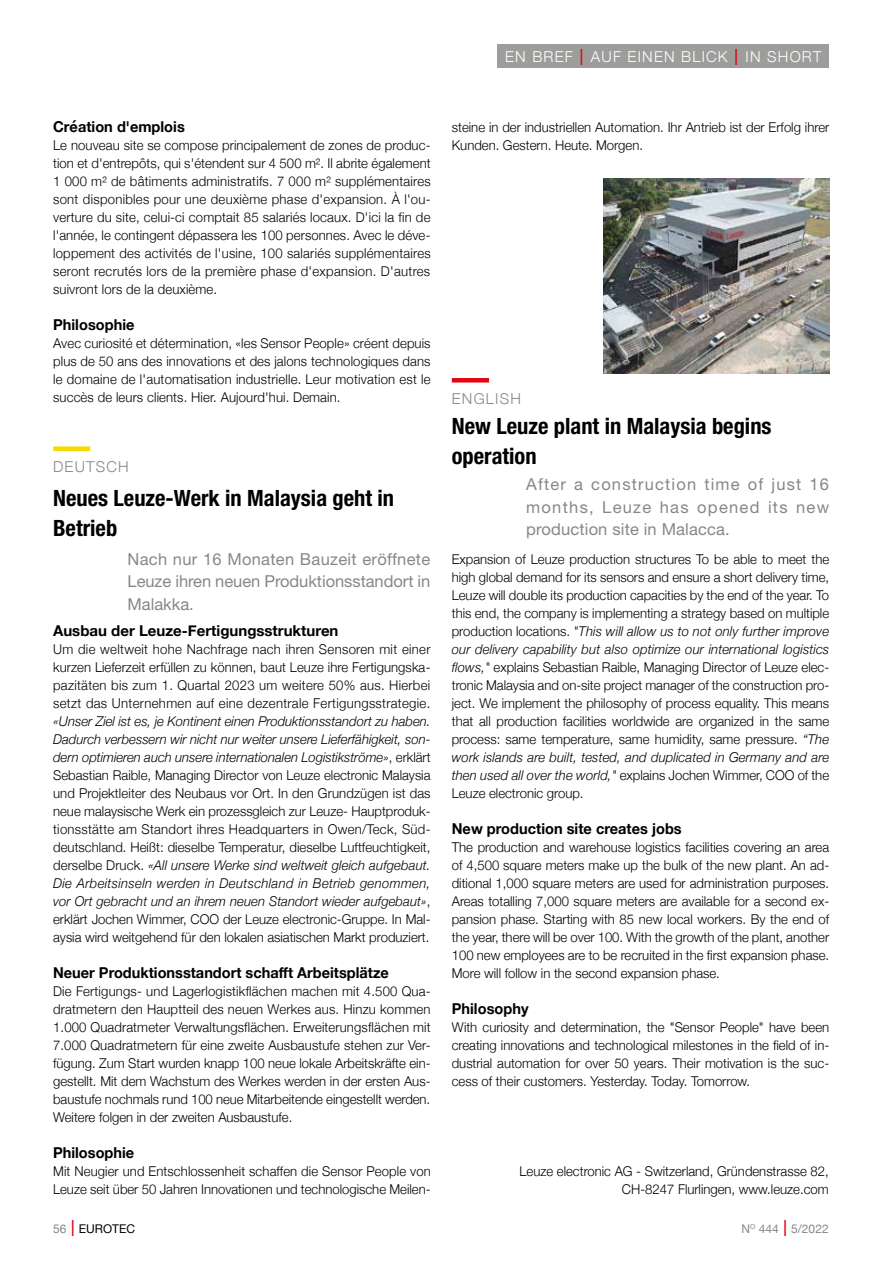
<style>
.page{position:relative;width:893px;height:1263px;background:#fff}
.page>*{position:absolute;margin:0;border:0;box-sizing:border-box;transform-origin:0 0}
.t1{font:700 condensed 22.5px/30px "Helvetica Neue";color:#000}
.t2{font:16.5px/22.5px "Helvetica Neue";letter-spacing:.01em;color:#878787;text-align:justify}
.t3{font:700 15px "Helvetica Neue";color:#000}
.t4{font:300 15px "Helvetica Neue";letter-spacing:.08em;color:#fff}
.t5{font:300 15px "Helvetica Neue";letter-spacing:.08em;color:#878787}
.t6{font:300 13.5px/18px "Helvetica Neue";color:#000;text-align:justify}
.t7{font:12px "Helvetica Neue";color:#878787}
.t8{font:12px "Helvetica Neue";color:#000}
.s1{font-stretch:condensed;font-size:22.5px;color:#e30613}
.s2{font-style:italic}
.s3{color:#878787}
.s4{font-weight:300;font-stretch:condensed;font-size:22.5px;color:#e30613}
</style>
<div class="page">
<div style="left:53px;top:446px;width:37px;height:5px;background:#f5db00"></div>
<hr style="left:452px;top:378px;width:37px;height:4px;background:#e30613">
<div style="left:497px;top:44px;width:332px;height:24px;background:#9d9d9c"></div>
<img style="left:604px;top:178px;width:225px;height:196px">
<p class="t4" style="left:505px;top:44px;width:318px">EN BREF <span class="s1">I</span> AUF EINEN BLICK <span class="s1">I</span> IN SHORT</p>
<p class="t3" style="left:53px;top:115px;width:133px">Création d'emplois</p>
<p class="t6" style="left:53px;top:135px;width:379px">Le nouveau site se compose principalement de zones de produc&shy;tion et d'entrepôts, qui s'étendent sur 4 500 m². Il abrite également 1 000 m² de bâtiments administratifs. 7 000 m² supplémentaires sont disponibles pour une deuxième phase d'expansion. À l'ou&shy;verture du site, celui-ci comptait 85 salariés locaux. D'ici la fin de l'année, le contingent dépassera les 100 personnes. Avec le déve&shy;loppement des activités de l'usine, 100 salariés supplémentaires seront recrutés lors de la première phase d'expansion. D'autres suivront lors de la deuxième.</p>
<p class="t3" style="left:53px;top:313px;width:83px">Philosophie</p>
<p class="t6" style="left:53px;top:333px;width:379px">Avec curiosité et détermination, «les Sensor People» créent depuis plus de 50 ans des innovations et des jalons technologiques dans le domaine de l'automatisation industrielle. Leur motivation est le succès de leurs clients. Hier. Aujourd'hui. Demain.</p>
<p class="t5" style="left:53px;top:455px;width:77px">DEUTSCH</p>
<h1 class="t1" style="left:53px;top:482px;width:343px">Neues Leuze-Werk in Malaysia geht in<br>Betrieb</h1>
<p class="t2" style="left:128px;top:547px;width:304px">Nach nur 16 Monaten Bauzeit eröffnete Leuze ihren neuen Produktionsstandort in Malakka.</p>
<p class="t3" style="left:53px;top:619px;width:287px">Ausbau der Leuze-Fertigungsstrukturen</p>
<p class="t6" style="left:53px;top:639px;width:379px">Um die weltweit hohe Nachfrage nach ihren Sensoren mit einer kurzen Lieferzeit erfüllen zu können, baut Leuze ihre Fertigungska&shy;pazitäten bis zum 1. Quartal 2023 um weitere 50% aus. Hierbei setzt das Unternehmen auf eine dezentrale Fertigungsstrategie.</p>
<p class="t6" style="left:53px;top:711px;width:379px"><span class="s2">«Unser Ziel ist es, je Kontinent einen Produktionsstandort zu haben.<br>Dadurch verbessern wir nicht nur weiter unsere Lieferfähigkeit, son&shy;dern optimieren auch unsere internationalen Logistikströme»</span>, erklärt Sebastian Raible, Managing Director von Leuze electronic Malaysia und Projektleiter des Neubaus vor Ort. In den Grundzügen ist das neue malaysische Werk ein prozessgleich zur Leuze- Hauptproduk&shy;tionsstätte am Standort ihres Headquarters in Owen/Teck, Süd&shy;deutschland. Heißt: dieselbe Temperatur, dieselbe Luftfeuchtigkeit, derselbe Druck. <span class="s2">«All unsere Werke sind weltweit gleich aufgebaut.<br>Die Arbeitsinseln werden in Deutschland in Betrieb genommen, vor Ort gebracht und an ihrem neuen Standort wieder aufgebaut»</span>, erklärt Jochen Wimmer, COO der Leuze electronic-Gruppe. In Mal&shy;aysia wird weitgehend für den lokalen asiatischen Markt produziert.</p>
<p class="t3" style="left:53px;top:961px;width:337px">Neuer Produktionsstandort schafft Arbeitsplätze</p>
<p class="t6" style="left:53px;top:981px;width:379px">Die Fertigungs- und Lagerlogistikflächen machen mit 4.500 Qua&shy;dratmetern den Hauptteil des neuen Werkes aus. Hinzu kommen 1.000 Quadratmeter Verwaltungsflächen. Erweiterungsflächen mit 7.000 Quadratmetern für eine zweite Ausbaustufe stehen zur Ver&shy;fügung. Zum Start wurden knapp 100 neue lokale Arbeitskräfte ein&shy;gestellt. Mit dem Wachstum des Werkes werden in der ersten Aus&shy;baustufe nochmals rund 100 neue Mitarbeitende eingestellt werden.<br>Weitere folgen in der zweiten Ausbaustufe.</p>
<p class="t3" style="left:53px;top:1141px;width:83px">Philosophie</p>
<p class="t6" style="left:53px;top:1161px;width:379px">Mit Neugier und Entschlossenheit schaffen die Sensor People von<br>Leuze seit über 50 Jahren Innovationen und technologische Meilen-</p>
<p class="t6" style="left:452px;top:117px;width:379px">steine in der industriellen Automation. Ihr Antrieb ist der Erfolg ihrer<br>Kunden. Gestern. Heute. Morgen.</p>
<p class="t5" style="left:452px;top:386px;width:71px">ENGLISH</p>
<h1 class="t1" style="left:452px;top:410px;width:321px">New Leuze plant in Malaysia begins operation</h1>
<p class="t2" style="left:526px;top:473px;width:304px">After a construction time of just 16 months, Leuze has opened its new production site in Malacca.</p>
<p class="t6" style="left:452px;top:549px;width:379px">Expansion of Leuze production structures To be able to meet the high global demand for its sensors and ensure a short delivery time, Leuze will double its production capacities by the end of the year. To this end, the company is implementing a strategy based on multiple production locations. <span class="s2">"This will allow us to not only further improve our delivery capability but also optimize our international logistics flows,"</span> explains Sebastian Raible, Managing Director of Leuze elec&shy;tronic Malaysia and on-site project manager of the construction pro&shy;ject. We implement the philosophy of process equality. This means that all production facilities worldwide are organized in the same process: same temperature, same humidity, same pressure. <span class="s2">“The work islands are built, tested, and duplicated in Germany and are then used all over the world,"</span> explains Jochen Wimmer, COO of the Leuze electronic group.</p>
<p class="t3" style="left:452px;top:817px;width:231px">New production site creates jobs</p>
<p class="t6" style="left:452px;top:837px;width:379px">The production and warehouse logistics facilities covering an area of 4,500 square meters make up the bulk of the new plant. An ad&shy;ditional 1,000 square meters are used for administration purposes.<br>Areas totalling 7,000 square meters are available for a second ex&shy;pansion phase. Starting with 85 new local workers. By the end of the year, there will be over 100. With the growth of the plant, another 100 new employees are to be recruited in the first expansion phase.<br>More will follow in the second expansion phase.</p>
<p class="t3" style="left:452px;top:997px;width:78px">Philosophy</p>
<p class="t6" style="left:452px;top:1017px;width:379px">With curiosity and determination, the "Sensor People" have been creating innovations and technological milestones in the field of in&shy;dustrial automation for over 50 years. Their motivation is the suc&shy;cess of their customers. Yesterday. Today. Tomorrow.</p>
<p class="t6" style="left:520px;top:1161px;width:311px;text-align:right">Leuze electronic AG - Switzerland, Gründenstrasse 82,<br>CH-8247 Flurlingen, www.leuze.com</p>
<p class="t8" style="left:53px;top:1220px;width:84px"><span class="s3">56</span> <span class="s4">I</span> EUROTEC</p>
<p class="t7" style="left:741px;top:1220px;width:89px">N<sup>O</sup> 444 <span class="s4">I</span> 5/2022</p>
</div>
